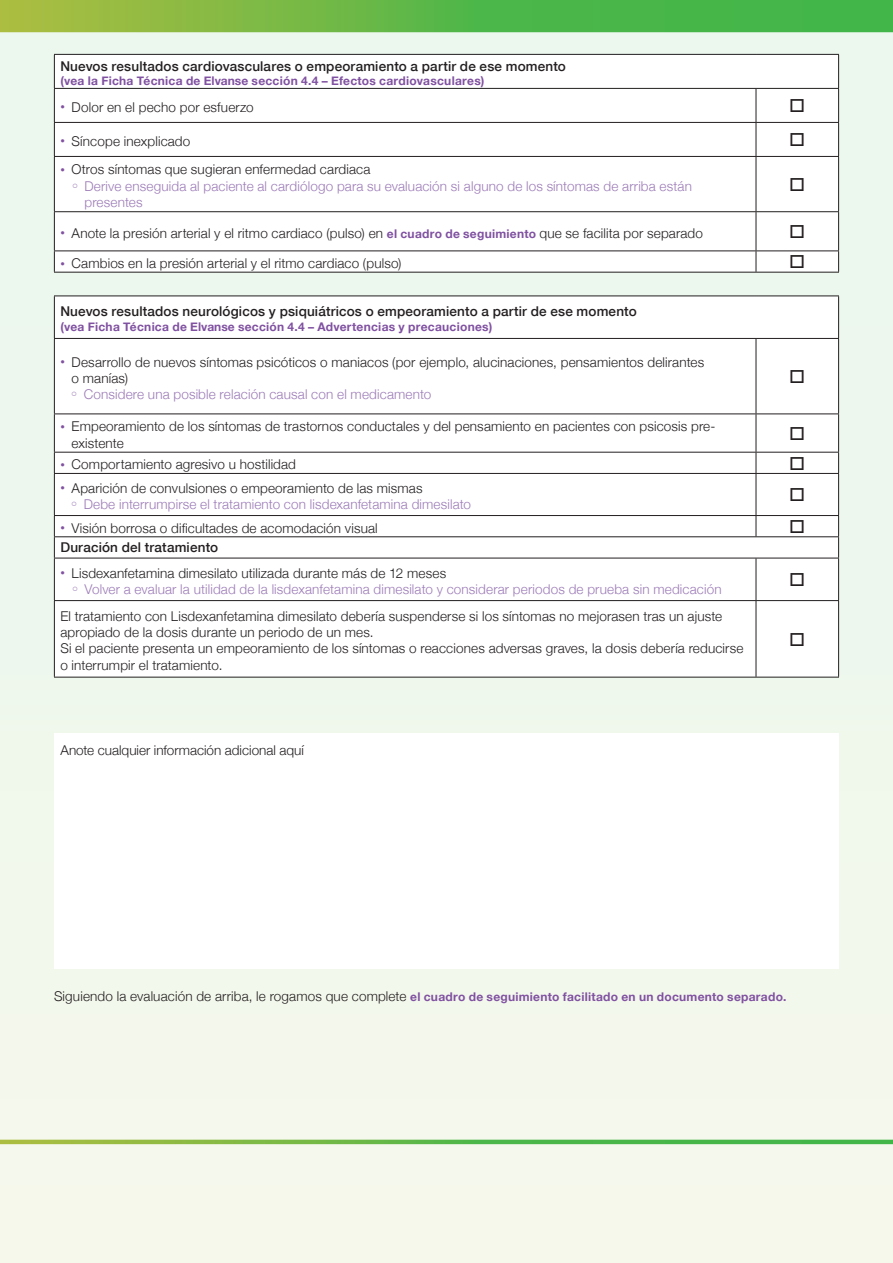
<style>
.page{position:relative;width:893px;height:1263px;background:#f3f8ec}
.page>*{position:absolute;margin:0;border:0;box-sizing:border-box;transform-origin:0 0}
.t1{font:300 13.5px/16.2px "Helvetica Neue";letter-spacing:.01em;color:#231f20}
.t2{font:300 13.5px/16.2px "Helvetica Neue";letter-spacing:.01em;color:#9c7bb7}
.t3{font:500 13.5px "Helvetica Neue";letter-spacing:.01em;color:#231f20}
.t4{font:700 12px "Helvetica Neue";letter-spacing:.02em;color:#8051a1}
.s1{font-weight:100;font-size:9px;color:#8051a1}
.s2{font-weight:700;font-size:12px;color:#8051a1}
.s3{font-weight:300;font-size:13.5px;color:#231f20}
</style>
<div class="page">
<svg style="left:0;top:0;width:893px;height:32px;background:#65b846"></svg>
<div style="left:54px;top:733px;width:785px;height:236px;background:#fff"></div>
<svg style="left:0;top:1140px;width:893px;height:4px;background:#65b846"></svg>
<div style="left:55px;top:55px;width:783px;height:217px;background:#fff"></div>
<hr style="left:54px;top:54px;width:702px;height:1px;background:#231f20">
<hr style="left:54px;top:55px;width:1px;height:33px;background:#231f20">
<hr style="left:756px;top:54px;width:83px;height:1px;background:#231f20">
<hr style="left:838px;top:55px;width:1px;height:33px;background:#231f20">
<hr style="left:54px;top:88px;width:702px;height:1px;background:#231f20">
<hr style="left:54px;top:89px;width:1px;height:33px;background:#231f20">
<hr style="left:756px;top:88px;width:83px;height:1px;background:#231f20">
<hr style="left:756px;top:89px;width:1px;height:33px;background:#231f20">
<hr style="left:838px;top:89px;width:1px;height:33px;background:#231f20">
<hr style="left:54px;top:122px;width:702px;height:1px;background:#231f20">
<hr style="left:54px;top:123px;width:1px;height:33px;background:#231f20">
<hr style="left:756px;top:122px;width:83px;height:1px;background:#231f20">
<hr style="left:756px;top:123px;width:1px;height:33px;background:#231f20">
<hr style="left:838px;top:123px;width:1px;height:33px;background:#231f20">
<hr style="left:54px;top:156px;width:702px;height:1px;background:#231f20">
<hr style="left:54px;top:157px;width:1px;height:54px;background:#231f20">
<hr style="left:756px;top:156px;width:83px;height:1px;background:#231f20">
<hr style="left:756px;top:157px;width:1px;height:54px;background:#231f20">
<hr style="left:838px;top:157px;width:1px;height:54px;background:#231f20">
<hr style="left:54px;top:211px;width:702px;height:1px;background:#231f20">
<hr style="left:54px;top:212px;width:1px;height:38px;background:#231f20">
<hr style="left:756px;top:211px;width:83px;height:1px;background:#231f20">
<hr style="left:756px;top:212px;width:1px;height:38px;background:#231f20">
<hr style="left:838px;top:212px;width:1px;height:38px;background:#231f20">
<hr style="left:54px;top:250px;width:702px;height:1px;background:#231f20">
<svg style="left:54px;top:251px;width:1px;height:21px"></svg>
<hr style="left:756px;top:250px;width:83px;height:1px;background:#231f20">
<svg style="left:756px;top:251px;width:1px;height:21px"></svg>
<svg style="left:838px;top:251px;width:1px;height:21px"></svg>
<hr style="left:54px;top:272px;width:702px;height:1px;background:#231f20">
<hr style="left:756px;top:272px;width:83px;height:1px;background:#231f20">
<div style="left:55px;top:297px;width:783px;height:380px;background:#fff"></div>
<hr style="left:54px;top:296px;width:702px;height:1px;background:#231f20">
<hr style="left:54px;top:296px;width:1px;height:42px;background:#231f20">
<hr style="left:756px;top:296px;width:83px;height:1px;background:#231f20">
<hr style="left:838px;top:296px;width:1px;height:42px;background:#231f20">
<hr style="left:54px;top:338px;width:702px;height:1px;background:#231f20">
<hr style="left:54px;top:339px;width:1px;height:74px;background:#231f20">
<hr style="left:756px;top:338px;width:83px;height:1px;background:#231f20">
<hr style="left:756px;top:339px;width:1px;height:74px;background:#231f20">
<hr style="left:838px;top:339px;width:1px;height:74px;background:#231f20">
<hr style="left:54px;top:413px;width:702px;height:1px;background:#231f20">
<hr style="left:54px;top:414px;width:1px;height:38px;background:#231f20">
<hr style="left:756px;top:413px;width:83px;height:1px;background:#231f20">
<hr style="left:756px;top:414px;width:1px;height:38px;background:#231f20">
<hr style="left:838px;top:414px;width:1px;height:38px;background:#231f20">
<hr style="left:54px;top:452px;width:702px;height:1px;background:#231f20">
<svg style="left:54px;top:452px;width:1px;height:21px"></svg>
<hr style="left:756px;top:452px;width:83px;height:1px;background:#231f20">
<svg style="left:756px;top:452px;width:1px;height:21px"></svg>
<svg style="left:838px;top:452px;width:1px;height:21px"></svg>
<hr style="left:54px;top:473px;width:702px;height:1px;background:#231f20">
<hr style="left:54px;top:474px;width:1px;height:41px;background:#231f20">
<hr style="left:756px;top:473px;width:83px;height:1px;background:#231f20">
<hr style="left:756px;top:474px;width:1px;height:41px;background:#231f20">
<hr style="left:838px;top:474px;width:1px;height:41px;background:#231f20">
<hr style="left:54px;top:515px;width:702px;height:1px;background:#231f20">
<hr style="left:756px;top:515px;width:83px;height:1px;background:#231f20">
<svg style="left:756px;top:516px;width:1px;height:20px"></svg>
<hr style="left:54px;top:536px;width:702px;height:1px;background:#231f20">
<svg style="left:54px;top:516px;width:1px;height:42px"></svg>
<hr style="left:756px;top:536px;width:83px;height:1px;background:#231f20">
<svg style="left:838px;top:516px;width:1px;height:42px"></svg>
<hr style="left:54px;top:558px;width:702px;height:1px;background:#231f20">
<hr style="left:54px;top:558px;width:1px;height:42px;background:#231f20">
<hr style="left:756px;top:558px;width:83px;height:1px;background:#231f20">
<hr style="left:756px;top:558px;width:1px;height:42px;background:#231f20">
<hr style="left:838px;top:558px;width:1px;height:42px;background:#231f20">
<hr style="left:54px;top:600px;width:702px;height:1px;background:#231f20">
<hr style="left:54px;top:601px;width:1px;height:76px;background:#231f20">
<hr style="left:756px;top:600px;width:83px;height:1px;background:#231f20">
<hr style="left:756px;top:601px;width:1px;height:76px;background:#231f20">
<hr style="left:838px;top:601px;width:1px;height:76px;background:#231f20">
<hr style="left:54px;top:677px;width:702px;height:1px;background:#231f20">
<hr style="left:756px;top:677px;width:83px;height:1px;background:#231f20">
<svg style="left:791px;top:99px;width:13px;height:13px"></svg>
<svg style="left:791px;top:133px;width:13px;height:13px"></svg>
<svg style="left:791px;top:178px;width:13px;height:13px"></svg>
<svg style="left:791px;top:225px;width:13px;height:13px"></svg>
<svg style="left:791px;top:255px;width:13px;height:13px"></svg>
<svg style="left:791px;top:370px;width:13px;height:13px"></svg>
<svg style="left:791px;top:427px;width:13px;height:13px"></svg>
<svg style="left:791px;top:456px;width:13px;height:14px"></svg>
<svg style="left:791px;top:488px;width:13px;height:13px"></svg>
<svg style="left:791px;top:520px;width:13px;height:13px"></svg>
<svg style="left:791px;top:573px;width:13px;height:13px"></svg>
<svg style="left:791px;top:633px;width:13px;height:13px"></svg>
<p class="t3" style="left:60px;top:58px;width:507px">Nuevos resultados cardiovasculares o empeoramiento a partir de ese momento</p>
<p class="t4" style="left:60px;top:73px;width:426px">(vea la Ficha Técnica de Elvanse sección 4.4 – Efectos cardiovasculares)</p>
<p class="t1" style="left:60px;top:99px;width:195px"><span class="s1">•</span> Dolor en el pecho por esfuerzo</p>
<p class="t1" style="left:60px;top:133px;width:132px"><span class="s1">•</span> Síncope inexplicado</p>
<p class="t1" style="left:60px;top:161px;width:312px"><span class="s1">•</span> Otros síntomas que sugieran enfermedad cardiaca</p>
<p class="t2" style="left:84px;top:177px;width:609px;text-indent:-12px">○ Derive enseguida al paciente al cardiólogo para su evaluación si alguno de los síntomas de arriba están presentes</p>
<p class="t1" style="left:60px;top:225px;width:644px"><span class="s1">•</span> Anote la presión arterial y el ritmo cardiaco (pulso) en <span class="s2">el cuadro de seguimiento</span> que se facilita por separado</p>
<p class="t1" style="left:60px;top:255px;width:343px"><span class="s1">•</span> Cambios en la presión arterial y el ritmo cardiaco (pulso)</p>
<p class="t3" style="left:60px;top:303px;width:578px">Nuevos resultados neurológicos y psiquiátricos o empeoramiento a partir de ese momento</p>
<p class="t4" style="left:60px;top:319px;width:433px">(vea Ficha Técnica de Elvanse sección 4.4 – Advertencias y precauciones)</p>
<p class="t1" style="left:72px;top:353px;width:634px;text-indent:-11px"><span class="s1">•</span> Desarrollo de nuevos síntomas psicóticos o maniacos (por ejemplo, alucinaciones, pensamientos delirantes o manías)</p>
<p class="t2" style="left:72px;top:386px;width:361px">○ Considere una posible relación causal con el medicamento</p>
<p class="t1" style="left:72px;top:418px;width:645px;text-indent:-11px"><span class="s1">•</span> Empeoramiento de los síntomas de trastornos conductales y del pensamiento en pacientes con psicosis pre&shy;existente</p>
<p class="t1" style="left:60px;top:456px;width:237px"><span class="s1">•</span> Comportamiento agresivo u hostilidad</p>
<p class="t1" style="left:60px;top:480px;width:364px"><span class="s1">•</span> Aparición de convulsiones o empeoramiento de las mismas</p>
<p class="t2" style="left:72px;top:496px;width:401px">○ Debe interrumpirse el tratamiento con lisdexanfetamina dimesilato</p>
<p class="t1" style="left:60px;top:519px;width:319px"><span class="s1">•</span> Visión borrosa o dificultades de acomodación visual</p>
<p class="t3" style="left:60px;top:539px;width:159px">Duración del tratamiento</p>
<p class="t1" style="left:60px;top:565px;width:387px"><span class="s1">•</span> Lisdexanfetamina dimesilato utilizada durante más de 12 meses</p>
<p class="t2" style="left:72px;top:581px;width:651px">○ Volver a evaluar la utilidad de la lisdexanfetamina dimesilato y considerar periodos de prueba sin medicación</p>
<p class="t1" style="left:60px;top:608px;width:684px">El tratamiento con Lisdexanfetamina dimesilato debería suspenderse si los síntomas no mejorasen tras un ajuste apropiado de la dosis durante un periodo de un mes.<br>Si el paciente presenta un empeoramiento de los síntomas o reacciones adversas graves, la dosis debería reducirse o interrumpir el tratamiento.</p>
<p class="t1" style="left:60px;top:742px;width:245px">Anote cualquier información adicional aquí</p>
<p class="t4" style="left:54px;top:989px;width:734px"><span class="s3">Siguiendo la evaluación de arriba, le rogamos que complete</span> el cuadro de seguimiento facilitado en un documento separado.</p>
</div>
